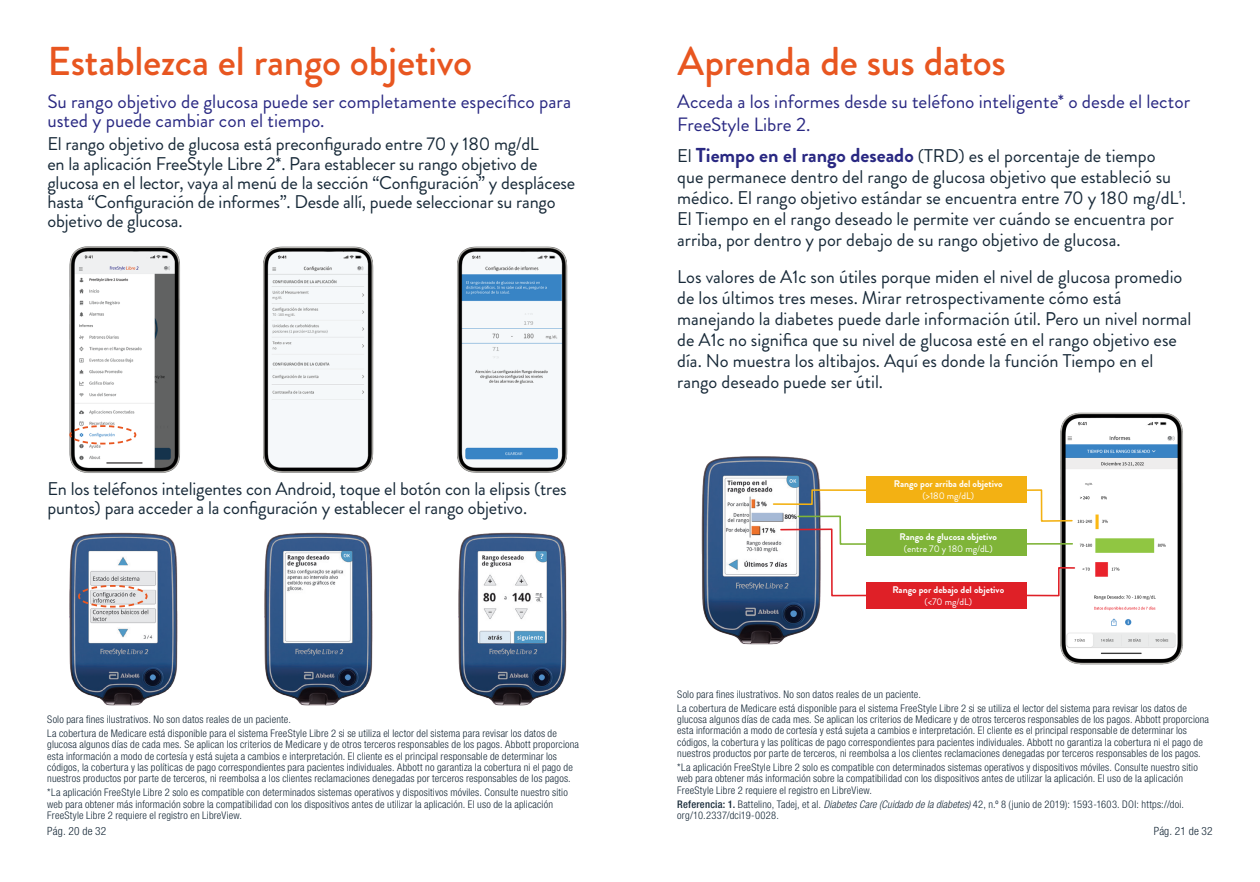
<style>
.page{position:relative;width:1260px;height:882px;background:#fff}
.page>*{position:absolute;margin:0;border:0;box-sizing:border-box;transform-origin:0 0}
.Orange_Headlines{font:500 40.25px "Brandon Grotesque";letter-spacing:-.005em;color:#e85620}
.t1{font:19.25px/22.8px "Brandon Grotesque";color:#292882}
.t2{font:18.38px/21px "Brandon Grotesque";color:#172938}
.t3{font:300 condensed 11.38px "Helvetica Neue LT Std";letter-spacing:.015em;color:#172938}
.ISI{font:300 condensed 10.5px/11.4px "Helvetica Neue LT Std";letter-spacing:.015em;color:#172938}
.t4{font:700 9.62px "Brandon Grotesque";color:#fff}
.t5{font:9.62px "Brandon Grotesque";color:#fff}
.s1{font-weight:700;font-size:20.12px;color:#292882}
.s2{font-weight:500}
.s3{font-style:italic}
</style>
<div class="page">
<img style="left:1060px;top:412px;width:123px;height:253px">
<img style="left:458px;top:532px;width:109px;height:174px">
<img style="left:69px;top:532px;width:109px;height:174px">
<svg style="left:77px;top:584px;width:71px;height:24px"></svg>
<img style="left:264px;top:532px;width:109px;height:174px">
<img style="left:701px;top:456px;width:120px;height:189px">
<svg style="left:772px;top:489px;width:304px;height:108px"></svg>
<div style="left:866px;top:529px;width:161px;height:27px;background:#7fb438"></div>
<div style="left:866px;top:582px;width:161px;height:27px;background:#df2027"></div>
<div style="left:866px;top:476px;width:161px;height:27px;background:#f3b113"></div>
<img style="left:263px;top:246px;width:111px;height:227px">
<img style="left:457px;top:246px;width:111px;height:227px">
<img style="left:69px;top:246px;width:111px;height:227px">
<svg style="left:69px;top:424px;width:68px;height:21px"></svg>
<p class="Orange_Headlines" style="left:47px;top:34px;width:426px">Establezca el rango objetivo</p>
<p class="t1" style="left:47px;top:92px;width:525px;line-height:19.2px">Su rango objetivo de glucosa puede ser completamente específico para usted y puede cambiar con el tiempo.</p>
<p class="t2" style="left:47px;top:135px;width:529px;line-height:19.2px">El rango objetivo de glucosa está preconfigurado entre 70 y 180 mg/dL<br>en la aplicación FreeStyle Libre 2*. Para establecer su rango objetivo de glucosa en el lector, vaya al menú de la sección “Configuración” y desplácese hasta “Configuración de informes”. Desde allí, puede seleccionar su rango objetivo de glucosa.</p>
<p class="t2" style="left:47px;top:479px;width:521px;line-height:19.2px">En los teléfonos inteligentes con Android, toque el botón con la elipsis (tres puntos) para acceder a la configuración y establecer el rango objetivo.</p>
<p class="ISI" style="left:47px;top:713px;width:245px">Solo para fines ilustrativos. No son datos reales de un paciente.</p>
<p class="ISI" style="left:47px;top:727px;width:533px">La cobertura de Medicare está disponible para el sistema FreeStyle Libre 2 si se utiliza el lector del sistema para revisar los datos de glucosa algunos días de cada mes. Se aplican los criterios de Medicare y de otros terceros responsables de los pagos. Abbott proporciona esta información a modo de cortesía y está sujeta a cambios e interpretación. El cliente es el principal responsable de determinar los códigos, la cobertura y las políticas de pago correspondientes para pacientes individuales. Abbott no garantiza la cobertura ni el pago de nuestros productos por parte de terceros, ni reembolsa a los clientes reclamaciones denegadas por terceros responsables de los pagos.</p>
<p class="ISI" style="left:47px;top:787px;width:522px">*La aplicación FreeStyle Libre 2 solo es compatible con determinados sistemas operativos y dispositivos móviles. Consulte nuestro sitio web para obtener más información sobre la compatibilidad con los dispositivos antes de utilizar la aplicación. El uso de la aplicación<br>FreeStyle Libre 2 requiere el registro en LibreView.</p>
<p class="Orange_Headlines" style="left:678px;top:34px;width:330px">Aprenda de sus datos</p>
<p class="t1" style="left:677px;top:90px;width:514px">Acceda a los informes desde su teléfono inteligente* o desde el lector<br>FreeStyle Libre 2.</p>
<p class="t2" style="left:677px;top:146px;width:510px">El <span class="s1">Tiempo en el rango deseado</span> (TRD) es el porcentaje de tiempo que permanece dentro del rango de glucosa objetivo que estableció su médico. El rango objetivo estándar se encuentra entre 70 y 180 mg/dL<sup>1</sup>.<br>El Tiempo en el rango deseado le permite ver cuándo se encuentra por arriba, por dentro y por debajo de su rango objetivo de glucosa.</p>
<p class="t2" style="left:677px;top:266px;width:516px">Los valores de A1c son útiles porque miden el nivel de glucosa promedio de los últimos tres meses. Mirar retrospectivamente cómo está manejando la diabetes puede darle información útil. Pero un nivel normal de A1c no significa que su nivel de glucosa esté en el rango objetivo ese día. No muestra los altibajos. Aquí es donde la función Tiempo en el rango deseado puede ser útil.</p>
<p class="t4" style="left:894px;top:477px;width:110px">Rango por arriba del objetivo</p>
<p class="t5" style="left:923px;top:489px;width:53px">(&gt;180 mg/dL)</p>
<p class="t4" style="left:899px;top:530px;width:99px">Rango de glucosa objetivo</p>
<p class="t5" style="left:904px;top:542px;width:90px">(entre 70 y 180 mg/dL)</p>
<p class="t4" style="left:892px;top:583px;width:113px">Rango por debajo del objetivo</p>
<p class="t5" style="left:925px;top:595px;width:49px">(&lt;70 mg/dL)</p>
<p class="ISI" style="left:677px;top:688px;width:245px">Solo para fines ilustrativos. No son datos reales de un paciente.</p>
<p class="ISI" style="left:677px;top:702px;width:533px">La cobertura de Medicare está disponible para el sistema FreeStyle Libre 2 si se utiliza el lector del sistema para revisar los datos de glucosa algunos días de cada mes. Se aplican los criterios de Medicare y de otros terceros responsables de los pagos. Abbott proporciona esta información a modo de cortesía y está sujeta a cambios e interpretación. El cliente es el principal responsable de determinar los códigos, la cobertura y las políticas de pago correspondientes para pacientes individuales. Abbott no garantiza la cobertura ni el pago de nuestros productos por parte de terceros, ni reembolsa a los clientes reclamaciones denegadas por terceros responsables de los pagos.</p>
<p class="ISI" style="left:677px;top:761px;width:522px">*La aplicación FreeStyle Libre 2 solo es compatible con determinados sistemas operativos y dispositivos móviles. Consulte nuestro sitio web para obtener más información sobre la compatibilidad con los dispositivos antes de utilizar la aplicación. El uso de la aplicación<br>FreeStyle Libre 2 requiere el registro en LibreView.</p>
<p class="ISI" style="left:677px;top:798px;width:508px"><span class="s2">Referencia: 1.</span> Battelino, Tadej, et al. <span class="s3">Diabetes Care (Cuidado de la diabetes)</span> 42, n.º 8 (junio de 2019): 1593-1603. DOI: https://doi. org/10.2337/dci19-0028.</p>
<p class="t3" style="left:47px;top:824px;width:61px">Pág. 20 de 32</p>
<p class="t3" style="left:1154px;top:824px;width:61px">Pág. 21 de 32</p>
</div>
